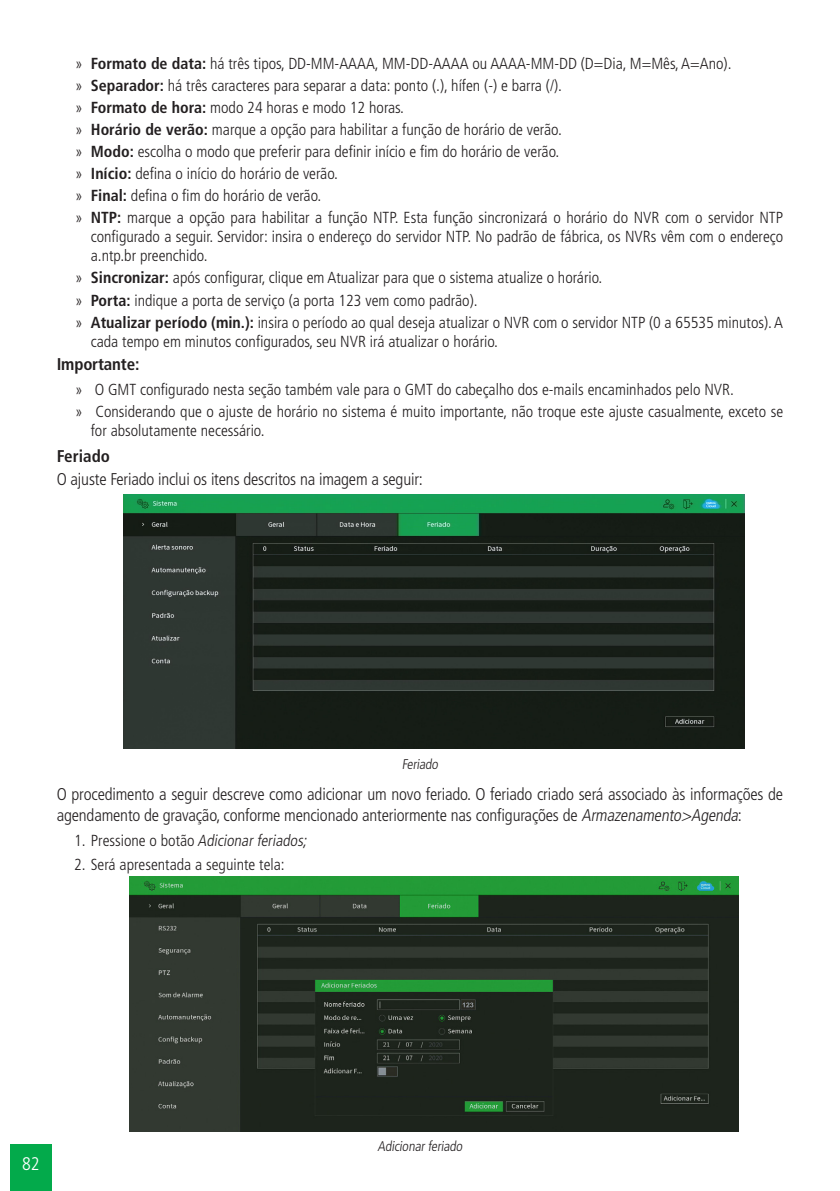
<style>
.page{position:relative;width:840px;height:1191px;background:#fff}
.page>*{position:absolute;margin:0;border:0;box-sizing:border-box;transform-origin:0 0}
.t1{font:300 condensed 18.2px "Frutiger LT Std";color:#fff}
._0__Corpo_de_texto{font:300 condensed 17px/20.4px "Frutiger LT Std";letter-spacing:-.01em;color:#231f20}
._0__Corpo_de_texto-2{font:700 condensed 17px "Frutiger LT Std";letter-spacing:-.01em;color:#231f20}
._3__Titulo_3{font:700 condensed 17px "Frutiger LT Std";color:#231f20}
.t2{font:300 condensed 16px/19.2px "Frutiger LT Std";color:#231f20}
.t3{font:italic 300 condensed 16px "Frutiger LT Std";color:#231f20}
._7__Legenda{font:300 condensed 14px "Frutiger LT Std";color:#231f20}
.s1{font-weight:700}
.s2{font-style:italic}
.s3{font-style:normal}
</style>
<div class="page">
<div style="left:10px;top:1144px;width:42px;height:47px;background:#03aa4b"></div>
<img style="left:123px;top:495px;width:621px;height:254px">
<img style="left:130px;top:876px;width:608px;height:255px">
<p class="t2" style="left:75px;top:54px;width:657px">» <span class="s1">Formato de data:</span> há três tipos, DD-MM-AAAA, MM-DD-AAAA ou AAAA-MM-DD (D=Dia, M=Mês, A=Ano).</p>
<p class="t2" style="left:75px;top:76px;width:488px">» <span class="s1">Separador:</span> há três caracteres para separar a data: ponto (.), hífen (-) e barra (/).</p>
<p class="t2" style="left:75px;top:98px;width:330px">» <span class="s1">Formato de hora:</span> modo 24 horas e modo 12 horas.</p>
<p class="t2" style="left:75px;top:120px;width:488px">» <span class="s1">Horário de verão:</span> marque a opção para habilitar a função de horário de verão.</p>
<p class="t2" style="left:75px;top:142px;width:485px">» <span class="s1">Modo:</span> escolha o modo que preferir para definir início e fim do horário de verão.</p>
<p class="t2" style="left:75px;top:164px;width:264px">» <span class="s1">Início:</span> defina o início do horário de verão.</p>
<p class="t2" style="left:75px;top:186px;width:247px">» <span class="s1">Final:</span> defina o fim do horário de verão.</p>
<p class="t2" style="left:91px;top:208px;width:693px;text-align:justify;text-indent:-16px">» <span class="s1">NTP:</span> marque a opção para habilitar a função NTP. Esta função sincronizará o horário do NVR com o servidor NTP configurado a seguir. Servidor: insira o endereço do servidor NTP. No padrão de fábrica, os NVRs vêm com o endereço a.ntp.br preenchido.</p>
<p class="t2" style="left:75px;top:268px;width:528px">» <span class="s1">Sincronizar:</span> após configurar, clique em Atualizar para que o sistema atualize o horário.</p>
<p class="t2" style="left:75px;top:291px;width:404px">» <span class="s1">Porta:</span> indique a porta de serviço (a porta 123 vem como padrão).</p>
<p class="t2" style="left:91px;top:313px;width:693px;text-indent:-16px">» <span class="s1">Atualizar período (min.):</span> insira o período ao qual deseja atualizar o NVR com o servidor NTP (0 a 65535 minutos). A cada tempo em minutos configurados, seu NVR irá atualizar o horário.</p>
<p class="_0__Corpo_de_texto-2" style="left:57px;top:354px;width:84px">Importante:</p>
<p class="t2" style="left:75px;top:380px;width:660px">» O GMT configurado nesta seção também vale para o GMT do cabeçalho dos e-mails encaminhados pelo NVR.</p>
<p class="t2" style="left:91px;top:402px;width:693px;text-indent:-16px">» Considerando que o ajuste de horário no sistema é muito importante, não troque este ajuste casualmente, exceto se for absolutamente necessário.</p>
<p class="_3__Titulo_3" style="left:57px;top:446px;width:55px">Feriado</p>
<p class="_0__Corpo_de_texto" style="left:57px;top:469px;width:367px">O ajuste Feriado inclui os itens descritos na imagem a seguir:</p>
<p class="_7__Legenda" style="left:401px;top:755px;width:40px">Feriado</p>
<p class="_0__Corpo_de_texto" style="left:57px;top:784px;width:727px">O procedimento a seguir descreve como adicionar um novo feriado. O feriado criado será associado às informações de agendamento de gravação, conforme mencionado anteriormente nas configurações de <span class="s2">Armazenamento&gt;Agenda</span>:</p>
<p class="t3" style="left:74px;top:831px;width:237px"><span class="s3">1 . P re s s i o n e o b otã o</span> Adicionarferiados;</p>
<p class="t2" style="left:74px;top:855px;width:212px">2. Será apresentada a seguinte tela:</p>
<p class="t1" style="left:22px;top:1153px;width:19px">82</p>
<p class="_7__Legenda" style="left:377px;top:1138px;width:89px">Adicionarferiado</p>
</div>
